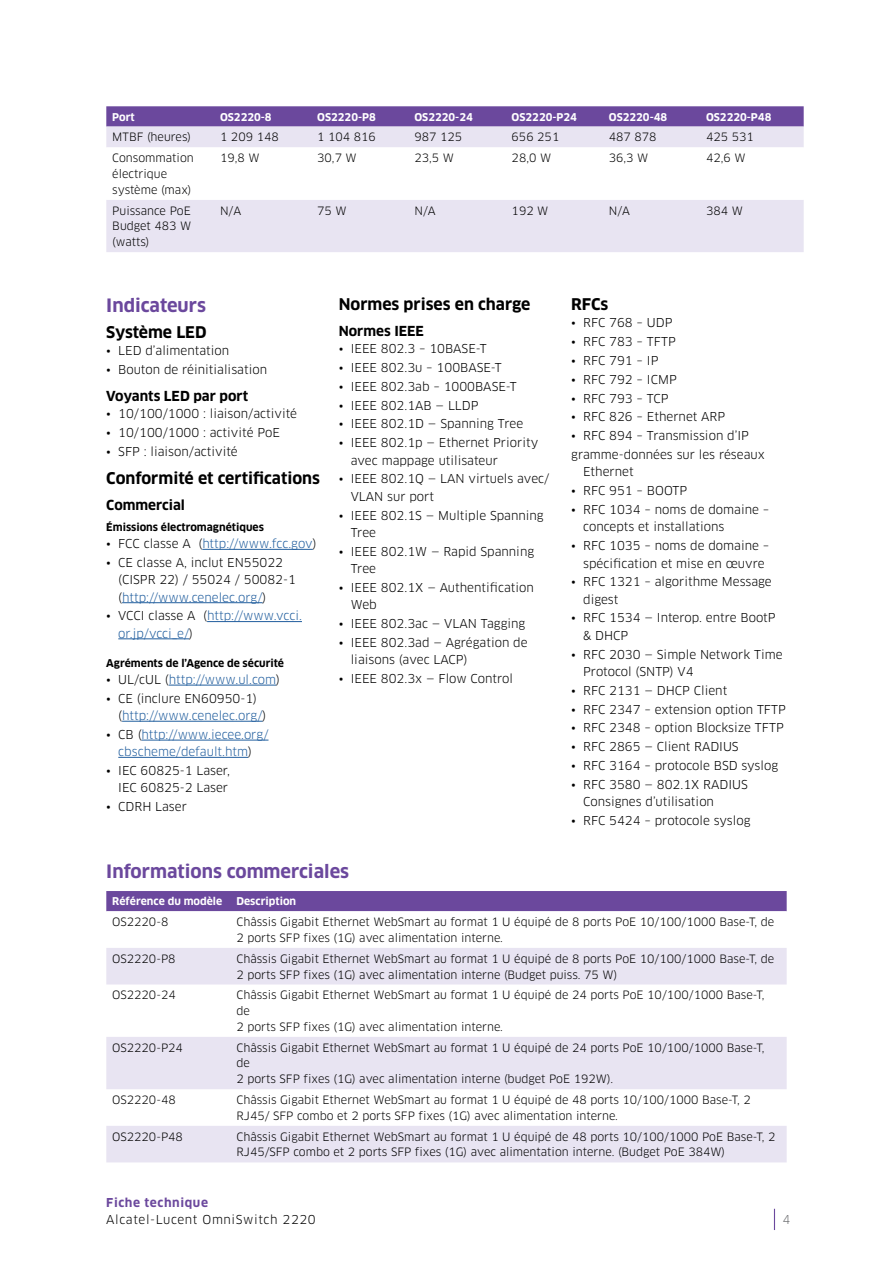
<style>
.page{position:relative;width:893px;height:1263px;background:#fff}
.page>*{position:absolute;margin:0;border:0;box-sizing:border-box;transform-origin:0 0}
.t1{font:700 18px "Clan OT";color:#6b489d}
.t2{font:700 15.75px "Clan OT";color:#000}
.t3{font:700 13.5px "Clan OT";color:#000}
.t4{font:12px/17.2px "Clan OT";color:#000}
.t5{font:12px/17.2px "Clan OT";color:#215e9e}
.t6{font:12px "Clan OT";letter-spacing:.05em;color:#000}
.t7{font:700 12px "Clan OT";letter-spacing:.05em;color:#6b489d}
.t8{font:12px "Clan OT";color:#6d6e71}
.t9{font:11.25px/15.8px "Clan OT";color:#000}
.t10{font:700 10.5px "Clan OT";color:#fff}
.t11{font:700 10.5px "Clan OT";color:#000}
.s1{color:#000}
.s2{color:#215e9e}
</style>
<div class="page">
<svg style="left:774px;top:1209px;width:1px;height:21px"></svg>
<hr style="left:202px;top:549px;width:111px;height:1px;background:#215e9e">
<hr style="left:122px;top:602px;width:141px;height:1px;background:#215e9e">
<hr style="left:207px;top:621px;width:95px;height:1px;background:#215e9e">
<hr style="left:118px;top:638px;width:71px;height:1px;background:#215e9e">
<hr style="left:169px;top:685px;width:107px;height:1px;background:#215e9e">
<hr style="left:122px;top:721px;width:141px;height:1px;background:#215e9e">
<hr style="left:141px;top:740px;width:127px;height:1px;background:#215e9e">
<hr style="left:118px;top:757px;width:130px;height:1px;background:#215e9e">
<svg style="left:106px;top:106px;width:698px;height:21px;background:#714fa1"></svg>
<div style="left:106px;top:127px;width:698px;height:125px;background:#e8e4f2"></div>
<svg style="left:106px;top:147px;width:698px;height:53px"></svg>
<div style="left:106px;top:891px;width:681px;height:20px;background:#6b489d"></div>
<svg style="left:106px;top:911px;width:681px;height:1px"></svg>
<svg style="left:106px;top:948px;width:681px;height:214px;fill:#e8e4f2"></svg>
<p class="t10" style="left:112px;top:111px;width:24px">Port</p>
<p class="t10" style="left:220px;top:111px;width:53px">OS2220-8</p>
<p class="t10" style="left:317px;top:111px;width:60px">OS2220-P8</p>
<p class="t10" style="left:414px;top:111px;width:60px">OS2220-24</p>
<p class="t10" style="left:512px;top:111px;width:67px">OS2220-P24</p>
<p class="t10" style="left:609px;top:111px;width:60px">OS2220-48</p>
<p class="t10" style="left:706px;top:111px;width:67px">OS2220-P48</p>
<p class="t9" style="left:112px;top:129px;width:80px">MTBF (heures)</p>
<p class="t9" style="left:220px;top:129px;width:60px">1 209 148</p>
<p class="t9" style="left:317px;top:129px;width:60px">1 104 816</p>
<p class="t9" style="left:414px;top:129px;width:49px">987 125</p>
<p class="t9" style="left:512px;top:129px;width:49px">656 251</p>
<p class="t9" style="left:609px;top:129px;width:49px">487 878</p>
<p class="t9" style="left:706px;top:129px;width:49px">425 531</p>
<p class="t9" style="left:112px;top:150px;width:83px">Consommation électrique système (max)</p>
<p class="t9" style="left:220px;top:150px;width:41px">19,8 W</p>
<p class="t9" style="left:317px;top:150px;width:41px">30,7 W</p>
<p class="t9" style="left:414px;top:150px;width:41px">23,5 W</p>
<p class="t9" style="left:512px;top:150px;width:41px">28,0 W</p>
<p class="t9" style="left:609px;top:150px;width:41px">36,3 W</p>
<p class="t9" style="left:706px;top:150px;width:41px">42,6 W</p>
<p class="t9" style="left:112px;top:203px;width:80px;text-align:justify">Puissance PoE Budget 483 W (watts)</p>
<p class="t9" style="left:220px;top:203px;width:23px">N/A</p>
<p class="t9" style="left:317px;top:203px;width:31px">75 W</p>
<p class="t9" style="left:414px;top:203px;width:23px">N/A</p>
<p class="t9" style="left:512px;top:203px;width:38px">192 W</p>
<p class="t9" style="left:609px;top:203px;width:23px">N/A</p>
<p class="t9" style="left:706px;top:203px;width:38px">384 W</p>
<h1 class="t1" style="left:106px;top:295px;width:101px">Indicateurs</h1>
<h2 class="t2" style="left:106px;top:323px;width:102px">Système LED</h2>
<p class="t4" style="left:106px;top:342px;width:125px">• LED d’alimentation</p>
<p class="t4" style="left:106px;top:361px;width:162px">• Bouton de réinitialisation</p>
<p class="t3" style="left:106px;top:388px;width:143px">Voyants LED par port</p>
<p class="t4" style="left:106px;top:405px;width:192px">• 10/100/1000 : liaison/activité</p>
<p class="t4" style="left:106px;top:424px;width:175px">• 10/100/1000 : activité PoE</p>
<p class="t4" style="left:106px;top:443px;width:133px">• SFP : liaison/activité</p>
<h2 class="t2" style="left:106px;top:469px;width:215px">Conformité et certifications</h2>
<p class="t3" style="left:106px;top:497px;width:80px">Commercial</p>
<p class="t11" style="left:106px;top:521px;width:159px">Émissions électromagnétiques</p>
<p class="t5" style="left:106px;top:535px;width:212px"><span class="s1">• FCC classe A (</span>http://www.fcc.gov<span class="s1">)</span></p>
<p class="t4" style="left:118px;top:554px;width:179px;text-indent:-12px">• CE classe A, inclut EN55022 (CISPR 22) / 55024 / 50082-1 (<span class="s2">http://www.cenelec.org/</span>)</p>
<p class="t5" style="left:118px;top:607px;width:185px;text-indent:-12px"><span class="s1">• VCCI classe A (</span>http://www.vcci. or.jp/vcci_e/<span class="s1">)</span></p>
<p class="t11" style="left:106px;top:657px;width:179px">Agréments de l’Agence de sécurité</p>
<p class="t5" style="left:106px;top:671px;width:175px"><span class="s1">• UL/cUL (</span>http://www.ul.com<span class="s1">)</span></p>
<p class="t4" style="left:118px;top:690px;width:150px;text-indent:-12px">• CE (inclure EN60950-1) (<span class="s2">http://www.cenelec.org/</span>)</p>
<p class="t5" style="left:106px;top:726px;width:164px;text-align:center"><span class="s1">• CB (</span>http://www.iecee.org/ cbscheme/default.htm<span class="s1">)</span></p>
<p class="t4" style="left:106px;top:762px;width:125px;text-align:right">• IEC 60825-1 Laser,<br>IEC 60825-2 Laser</p>
<p class="t4" style="left:106px;top:798px;width:82px">• CDRH Laser</p>
<h2 class="t2" style="left:339px;top:295px;width:193px">Normes prises en charge</h2>
<p class="t3" style="left:339px;top:323px;width:87px">Normes IEEE</p>
<p class="t4" style="left:339px;top:340px;width:149px">• IEEE 802.3 – 10BASE-T</p>
<p class="t4" style="left:339px;top:359px;width:165px">• IEEE 802.3u – 100BASE-T</p>
<p class="t4" style="left:339px;top:378px;width:180px">• IEEE 802.3ab – 1000BASE-T</p>
<p class="t4" style="left:339px;top:396px;width:141px">• IEEE 802.1AB — LLDP</p>
<p class="t4" style="left:339px;top:415px;width:186px">• IEEE 802.1D — Spanning Tree</p>
<p class="t4" style="left:351px;top:434px;width:189px;text-indent:-12px">• IEEE 802.1p — Ethernet Priority avec mappage utilisateur</p>
<p class="t4" style="left:351px;top:470px;width:200px;text-indent:-12px">• IEEE 802.1Q — LAN virtuels avec/<br>VLAN sur port</p>
<p class="t4" style="left:351px;top:506px;width:194px;text-indent:-12px">• IEEE 802.1S — Multiple Spanning<br>Tree</p>
<p class="t4" style="left:351px;top:543px;width:185px;text-indent:-12px">• IEEE 802.1W — Rapid Spanning<br>Tree</p>
<p class="t4" style="left:351px;top:579px;width:185px;text-indent:-12px">• IEEE 802.1X — Authentification<br>Web</p>
<p class="t4" style="left:339px;top:615px;width:188px">• IEEE 802.3ac — VLAN Tagging</p>
<p class="t4" style="left:351px;top:634px;width:178px;text-indent:-12px">• IEEE 802.3ad — Agrégation de liaisons (avec LACP)</p>
<p class="t4" style="left:339px;top:670px;width:176px">• IEEE 802.3x — Flow Control</p>
<h2 class="t2" style="left:571px;top:295px;width:39px">RFCs</h2>
<p class="t4" style="left:571px;top:314px;width:103px">• RFC 768 – UDP</p>
<p class="t4" style="left:571px;top:333px;width:106px">• RFC 783 – TFTP</p>
<p class="t4" style="left:571px;top:352px;width:89px">• RFC 791 – IP</p>
<p class="t4" style="left:571px;top:371px;width:107px">• RFC 792 – ICMP</p>
<p class="t4" style="left:571px;top:389px;width:99px">• RFC 793 – TCP</p>
<p class="t4" style="left:571px;top:408px;width:155px">• RFC 826 – Ethernet ARP</p>
<p class="t4" style="left:571px;top:426px;width:195px;line-height:18.9px">• RFC 894 – Transmission d’IP gramme-données sur les réseaux</p>
<p class="t4" style="left:583px;top:463px;width:52px">Ethernet</p>
<p class="t4" style="left:571px;top:482px;width:118px">• RFC 951 – BOOTP</p>
<p class="t4" style="left:583px;top:501px;width:188px;text-indent:-12px">• RFC 1034 – noms de domaine – concepts et installations</p>
<p class="t4" style="left:583px;top:537px;width:188px;text-indent:-12px">• RFC 1035 – noms de domaine – spécification et mise en œuvre</p>
<p class="t4" style="left:583px;top:573px;width:190px;text-indent:-12px">• RFC 1321 – algorithme Message digest</p>
<p class="t4" style="left:583px;top:609px;width:194px;text-indent:-12px">• RFC 1534 — Interop. entre BootP &amp; DHCP</p>
<p class="t4" style="left:583px;top:645px;width:201px;text-indent:-12px">• RFC 2030 — Simple Network Time<br>Protocol (SNTP) V4</p>
<p class="t4" style="left:571px;top:682px;width:158px">• RFC 2131 — DHCP Client</p>
<p class="t4" style="left:571px;top:700px;width:216px">• RFC 2347 – extension option TFTP</p>
<p class="t4" style="left:571px;top:719px;width:214px">• RFC 2348 – option Blocksize TFTP</p>
<p class="t4" style="left:571px;top:738px;width:169px">• RFC 2865 — Client RADIUS</p>
<p class="t4" style="left:571px;top:757px;width:208px">• RFC 3164 – protocole BSD syslog</p>
<p class="t4" style="left:583px;top:776px;width:166px;text-indent:-12px">• RFC 3580 — 802.1X RADIUS<br>Consignes d’utilisation</p>
<p class="t4" style="left:571px;top:812px;width:181px">• RFC 5424 – protocole syslog</p>
<h1 class="t1" style="left:106px;top:861px;width:244px">Informations commerciales</h1>
<p class="t10" style="left:112px;top:895px;width:111px">Référence du modèle</p>
<p class="t10" style="left:236px;top:895px;width:61px">Description</p>
<p class="t9" style="left:112px;top:914px;width:58px">OS2220-8</p>
<p class="t9" style="left:236px;top:914px;width:539px">Châssis Gigabit Ethernet WebSmart au format 1 U équipé de 8 ports PoE 10/100/1000 Base-T, de<br>2 ports SFP fixes (1G) avec alimentation interne.</p>
<p class="t9" style="left:112px;top:951px;width:65px">OS2220-P8</p>
<p class="t9" style="left:236px;top:951px;width:539px">Châssis Gigabit Ethernet WebSmart au format 1 U équipé de 8 ports PoE 10/100/1000 Base-T, de<br>2 ports SFP fixes (1G) avec alimentation interne (Budget puiss. 75 W)</p>
<p class="t9" style="left:112px;top:987px;width:65px">OS2220-24</p>
<p class="t9" style="left:236px;top:987px;width:530px">Châssis Gigabit Ethernet WebSmart au format 1 U équipé de 24 ports PoE 10/100/1000 Base-T, de<br>2 ports SFP fixes (1G) avec alimentation interne.</p>
<p class="t9" style="left:112px;top:1040px;width:72px">OS2220-P24</p>
<p class="t9" style="left:236px;top:1040px;width:530px">Châssis Gigabit Ethernet WebSmart au format 1 U équipé de 24 ports PoE 10/100/1000 Base-T, de<br>2 ports SFP fixes (1G) avec alimentation interne (budget PoE 192W).</p>
<p class="t9" style="left:112px;top:1092px;width:65px">OS2220-48</p>
<p class="t9" style="left:236px;top:1092px;width:516px">Châssis Gigabit Ethernet WebSmart au format 1 U équipé de 48 ports 10/100/1000 Base-T, 2<br>RJ45/ SFP combo et 2 ports SFP fixes (1G) avec alimentation interne.</p>
<p class="t9" style="left:112px;top:1129px;width:72px">OS2220-P48</p>
<p class="t9" style="left:236px;top:1129px;width:541px">Châssis Gigabit Ethernet WebSmart au format 1 U équipé de 48 ports 10/100/1000 PoE Base-T, 2<br>RJ45/SFP combo et 2 ports SFP fixes (1G) avec alimentation interne. (Budget PoE 384W)</p>
<p class="t7" style="left:106px;top:1196px;width:103px">Fiche technique</p>
<p class="t6" style="left:106px;top:1212px;width:211px">Alcatel-Lucent OmniSwitch 2220</p>
<p class="t8" style="left:782px;top:1212px;width:9px">4</p>
</div>
